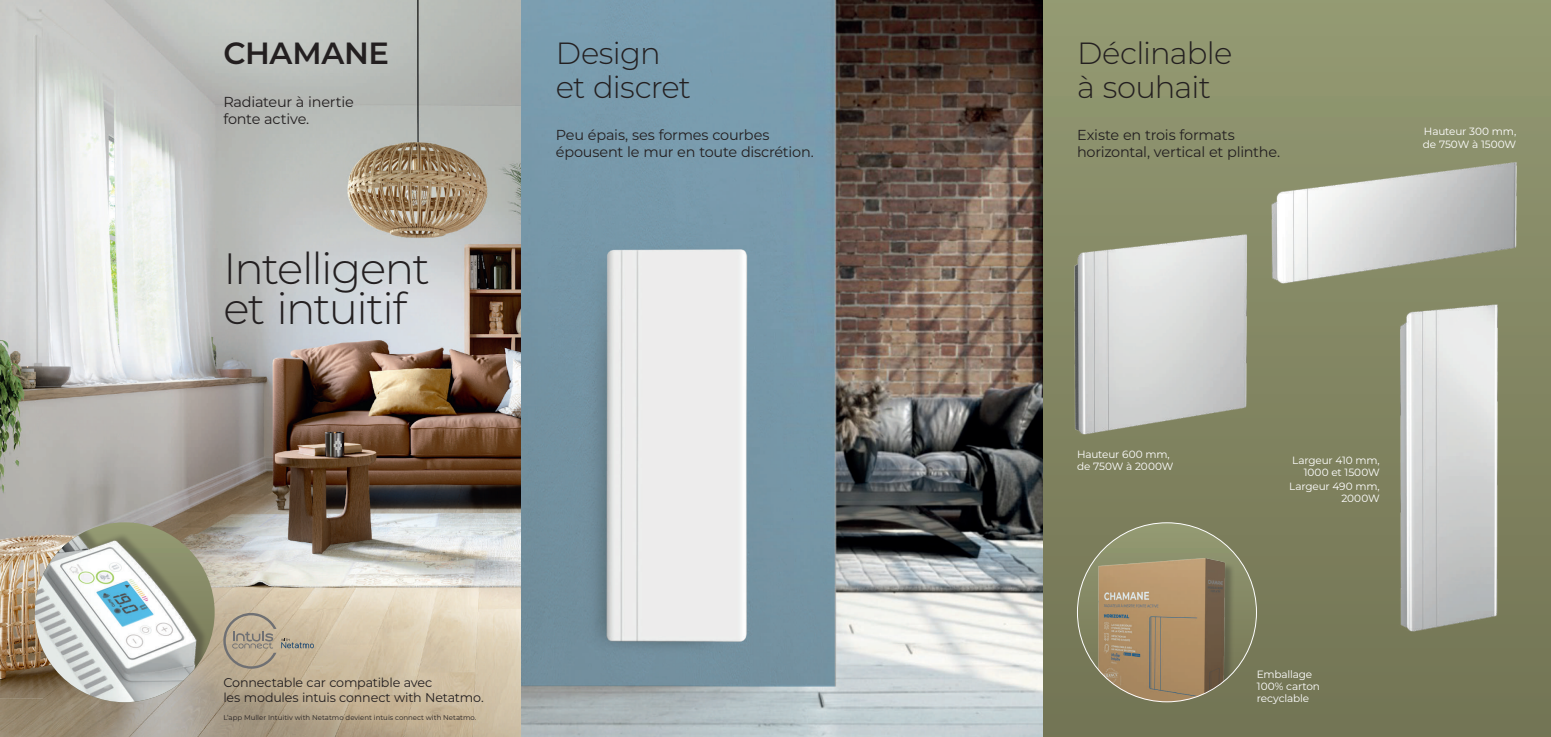
<style>
.page{position:relative;width:1551px;height:737px;background:#fff}
.page>*{position:absolute;margin:0;border:0;box-sizing:border-box;transform-origin:0 0}
.t1{font:300 43.75px/39.4px "Montserrat";letter-spacing:-.04em;color:#231f20}
.t2{font:300 30.62px/33.2px "Montserrat";letter-spacing:-.03em;color:#231f20}
.t3{font:600 30.62px "Montserrat";letter-spacing:-.01em;color:#231f20}
.t4{font:14.44px/17.5px "Montserrat";letter-spacing:-.015em;color:#231f20}
.t5{font:12.69px/14.9px "Montserrat";letter-spacing:-.015em;color:#231f20}
.t6{font:10.5px/12.2px "Montserrat";letter-spacing:-.015em;color:#fff}
.t7{font:7px "Montserrat";color:#231f20}
</style>
<div class="page">
<img style="left:0;top:0;width:1042px;height:737px">
<div style="left:1042px;top:0;width:508px;height:737px;background:linear-gradient(to bottom,#939972,#727454)"></div>
<div style="left:35px;top:522px;width:176px;height:180px;background:#231f20;opacity:.3"></div>
<img style="left:35px;top:522px;width:180px;height:180px;border-radius:90px">
<svg style="left:1077px;top:523px;width:179px;height:178px"></svg>
<img style="left:1076px;top:550px;width:173px;height:152px">
<svg style="left:223px;top:613px;width:91px;height:55px"></svg>
<img style="left:1055px;top:223px;width:211px;height:223px">
<img style="left:1259px;top:151px;width:273px;height:149px">
<img style="left:1379px;top:285px;width:136px;height:360px">
<h2 class="t3" style="left:223px;top:32px;width:167px">CHAMANE</h2>
<p class="t4" style="left:223px;top:92px;width:132px">Radiateur à inertie fonte active.</p>
<h1 class="t1" style="left:223px;top:248px;width:208px">Intelligent et intuitif</h1>
<h2 class="t2" style="left:556px;top:36px;width:136px">Design et discret</h2>
<p class="t4" style="left:556px;top:126px;width:259px">Peu épais, ses formes courbes épousent le mur en toute discrétion.</p>
<h2 class="t2" style="left:1076px;top:36px;width:157px">Déclinable à souhait</h2>
<p class="t4" style="left:1076px;top:126px;width:204px">Existe en trois formats horizontal, vertical et plinthe.</p>
<p class="t6" style="left:1422px;top:125px;width:95px">Hauteur 300 mm, de 750W à 1500W</p>
<p class="t6" style="left:1076px;top:448px;width:98px">Hauteur 600 mm, de 750W à 2000W</p>
<p class="t6" style="left:1292px;top:453px;width:89px;text-align:right">Largeur 410 mm,<br>1000 et 1500W</p>
<p class="t6" style="left:1289px;top:479px;width:92px;text-align:right">Largeur 490 mm,<br>2000W</p>
<p class="t5" style="left:223px;top:675px;width:262px">Connectable car compatible avec<br>les modules intuis connect with Netatmo.</p>
<p class="t6" style="left:1256px;top:667px;width:65px">Emballage<br>100% carton recyclable</p>
<p class="t7" style="left:223px;top:712px;width:254px">L’app Muller Intuitiv with Netatmo devient intuis connect with Netatmo.</p>
</div>
